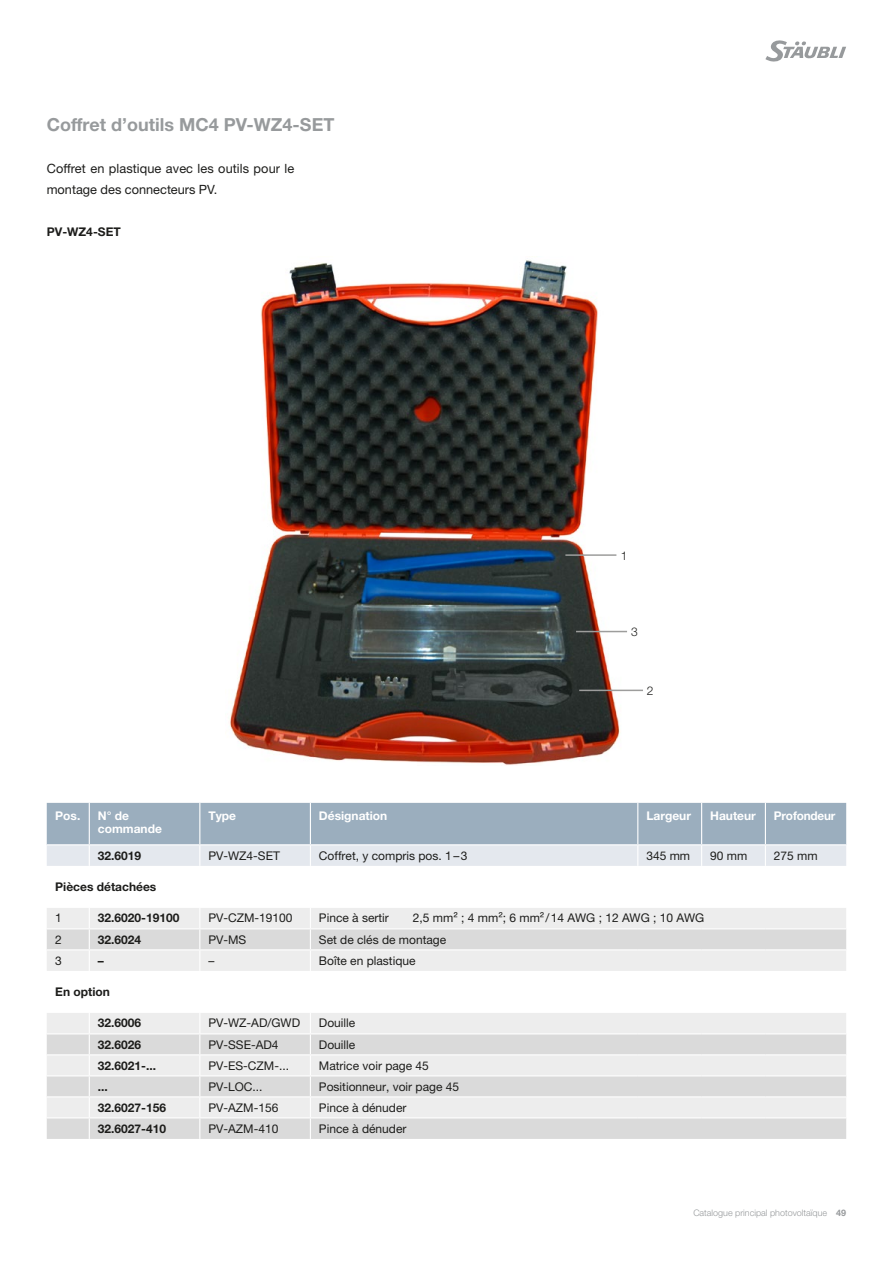
<style>
.page{position:relative;width:893px;height:1263px;background:#fff}
.page>*{position:absolute;margin:0;border:0;box-sizing:border-box;transform-origin:0 0}
.Subheadline_Innen_FR{font:700 18px "Helvetica Neue LTW1 G";color:#979a9c}
.Fließtext_Innen_FR{font:12.75px/21px "Helvetica Neue LTW1 G";letter-spacing:.005em;color:#1d1d1b}
.Table_Body_neutral{font:12px "Helvetica Neue LTW1 G";color:#1d1d1b}
.Bestell-Nr_neutral{font:700 12px "Helvetica Neue LTW1 G";color:#1d1d1b}
.Table_Header_blue_ne{font:700 12px/13.5px "Helvetica Neue LTW1 G";color:#fff}
.Table_Header_neutral{font:700 12px "Helvetica Neue LTW1 G";color:#1d1d1b}
.Bildunterschrift_inn{font:700 12px "Helvetica Neue LTW1 G";color:#1d1d1b}
.Produktbezeichnung_i{font:300 12px "Helvetica Neue LTW1 G";color:#1d1d1b}
.t1{font:300 9px "Helvetica Neue LTW1 G";color:#979a9c}
.s1{font-weight:700}
</style>
<div class="page">
<svg style="left:765px;top:40px;width:81px;height:22px"></svg>
<img style="left:230px;top:260px;width:391px;height:505px">
<hr style="left:565px;top:554px;width:51px;height:2px;background:#9d9d9c">
<hr style="left:579px;top:690px;width:64px;height:1px;background:#9d9d9c">
<hr style="left:576px;top:631px;width:51px;height:1px;background:#9d9d9c">
<div style="left:47px;top:908px;width:799px;height:20px;background:#ededed"></div>
<svg style="left:47px;top:929px;width:799px;height:210px"></svg>
<hr style="left:47px;top:1033px;width:42px;height:1px;background:#fff">
<hr style="left:89px;top:1033px;width:111px;height:1px;background:#fff">
<hr style="left:200px;top:1033px;width:110px;height:1px;background:#fff">
<hr style="left:310px;top:1033px;width:328px;height:1px;background:#fff">
<hr style="left:638px;top:1033px;width:64px;height:1px;background:#fff">
<hr style="left:702px;top:1033px;width:63px;height:1px;background:#fff">
<hr style="left:765px;top:1033px;width:81px;height:1px;background:#fff">
<hr style="left:47px;top:1054px;width:42px;height:1px;background:#fff">
<hr style="left:89px;top:1054px;width:111px;height:1px;background:#fff">
<hr style="left:200px;top:1054px;width:110px;height:1px;background:#fff">
<hr style="left:310px;top:1054px;width:328px;height:1px;background:#fff">
<hr style="left:638px;top:1054px;width:64px;height:1px;background:#fff">
<hr style="left:702px;top:1054px;width:63px;height:1px;background:#fff">
<hr style="left:765px;top:1054px;width:81px;height:1px;background:#fff">
<hr style="left:47px;top:1075px;width:42px;height:1px;background:#fff">
<hr style="left:89px;top:1075px;width:111px;height:1px;background:#fff">
<hr style="left:200px;top:1075px;width:110px;height:1px;background:#fff">
<hr style="left:310px;top:1075px;width:328px;height:1px;background:#fff">
<hr style="left:638px;top:1075px;width:64px;height:1px;background:#fff">
<hr style="left:702px;top:1075px;width:63px;height:1px;background:#fff">
<hr style="left:765px;top:1075px;width:81px;height:1px;background:#fff">
<hr style="left:47px;top:1096px;width:42px;height:1px;background:#fff">
<hr style="left:89px;top:1096px;width:111px;height:1px;background:#fff">
<hr style="left:200px;top:1096px;width:110px;height:1px;background:#fff">
<hr style="left:310px;top:1096px;width:328px;height:1px;background:#fff">
<hr style="left:638px;top:1096px;width:64px;height:1px;background:#fff">
<hr style="left:702px;top:1096px;width:63px;height:1px;background:#fff">
<hr style="left:765px;top:1096px;width:81px;height:1px;background:#fff">
<hr style="left:47px;top:1117px;width:42px;height:1px;background:#fff">
<hr style="left:89px;top:1117px;width:111px;height:1px;background:#fff">
<svg style="left:89px;top:1013px;width:1px;height:126px"></svg>
<hr style="left:200px;top:1117px;width:110px;height:1px;background:#fff">
<svg style="left:199px;top:1013px;width:1px;height:126px"></svg>
<hr style="left:310px;top:1117px;width:328px;height:1px;background:#fff">
<svg style="left:310px;top:1013px;width:1px;height:126px"></svg>
<hr style="left:638px;top:1117px;width:64px;height:1px;background:#fff">
<hr style="left:702px;top:1117px;width:63px;height:1px;background:#fff">
<hr style="left:765px;top:1117px;width:81px;height:1px;background:#fff">
<hr style="left:47px;top:949px;width:42px;height:1px;background:#fff">
<hr style="left:89px;top:949px;width:111px;height:1px;background:#fff">
<svg style="left:89px;top:908px;width:1px;height:63px"></svg>
<hr style="left:200px;top:949px;width:110px;height:1px;background:#fff">
<svg style="left:199px;top:908px;width:1px;height:63px"></svg>
<svg style="left:47px;top:803px;width:799px;height:63px;background:#b4c2ce"></svg>
<hr style="left:47px;top:844px;width:42px;height:1px;background:#fff">
<hr style="left:89px;top:844px;width:111px;height:1px;background:#fff">
<hr style="left:200px;top:844px;width:110px;height:1px;background:#fff">
<hr style="left:310px;top:844px;width:328px;height:1px;background:#fff">
<hr style="left:638px;top:844px;width:64px;height:1px;background:#fff">
<hr style="left:702px;top:844px;width:63px;height:1px;background:#fff">
<hr style="left:765px;top:844px;width:81px;height:1px;background:#fff">
<svg style="left:310px;top:908px;width:1px;height:63px"></svg>
<hr style="left:310px;top:949px;width:328px;height:1px;background:#fff">
<hr style="left:638px;top:949px;width:64px;height:1px;background:#fff">
<hr style="left:702px;top:949px;width:63px;height:1px;background:#fff">
<hr style="left:765px;top:949px;width:81px;height:1px;background:#fff">
<p class="Subheadline_Innen_FR" style="left:47px;top:113px;width:289px">Coffret d’outils MC4 PV-WZ4-SET</p>
<p class="Fließtext_Innen_FR" style="left:47px;top:158px;width:249px">Coffret en plastique avec les outils pour le montage des connecteurs PV.</p>
<p class="Bildunterschrift_inn" style="left:47px;top:224px;width:76px">PV-WZ4-SET</p>
<p class="Produktbezeichnung_i" style="left:621px;top:548px;width:8px">1</p>
<p class="Produktbezeichnung_i" style="left:631px;top:624px;width:8px">3</p>
<p class="Produktbezeichnung_i" style="left:647px;top:684px;width:8px">2</p>
<p class="Table_Header_blue_ne" style="left:55px;top:809px;width:27px">Pos.</p>
<p class="Table_Header_blue_ne" style="left:98px;top:809px;width:66px">N° de commande</p>
<p class="Table_Header_blue_ne" style="left:208px;top:809px;width:29px">Type</p>
<p class="Table_Header_blue_ne" style="left:319px;top:809px;width:70px">Désignation</p>
<p class="Table_Header_blue_ne" style="left:646px;top:809px;width:46px">Largeur</p>
<p class="Table_Header_blue_ne" style="left:710px;top:809px;width:47px">Hauteur</p>
<p class="Table_Header_blue_ne" style="left:774px;top:809px;width:63px">Profondeur</p>
<p class="Bestell-Nr_neutral" style="left:98px;top:848px;width:45px">32.6019</p>
<p class="Table_Body_neutral" style="left:208px;top:848px;width:73px">PV-WZ4-SET</p>
<p class="Table_Body_neutral" style="left:319px;top:848px;width:150px">Coffret, y compris pos. 1–3</p>
<p class="Table_Body_neutral" style="left:646px;top:848px;width:45px">345 mm</p>
<p class="Table_Body_neutral" style="left:710px;top:848px;width:39px">90 mm</p>
<p class="Table_Body_neutral" style="left:774px;top:848px;width:45px">275 mm</p>
<p class="Table_Header_neutral" style="left:55px;top:879px;width:103px">Pièces détachées</p>
<p class="Table_Body_neutral" style="left:55px;top:911px;width:8px">1</p>
<p class="Bestell-Nr_neutral" style="left:98px;top:911px;width:83px">32.6020-19100</p>
<p class="Table_Body_neutral" style="left:208px;top:911px;width:86px">PV-CZM-19100</p>
<p class="Table_Body_neutral" style="left:319px;top:911px;width:71px">Pince à sertir</p>
<p class="Table_Body_neutral" style="left:413px;top:911px;width:293px">2,5 mm² ; 4 mm²; 6 mm²/14 AWG ; 12 AWG ; 10 AWG</p>
<p class="Table_Body_neutral" style="left:55px;top:932px;width:8px">2</p>
<p class="Bestell-Nr_neutral" style="left:98px;top:932px;width:45px">32.6024</p>
<p class="Table_Body_neutral" style="left:208px;top:932px;width:40px">PV-MS</p>
<p class="Table_Body_neutral" style="left:319px;top:932px;width:129px">Set de clés de montage</p>
<p class="Table_Body_neutral" style="left:55px;top:953px;width:8px">3</p>
<p class="Bestell-Nr_neutral" style="left:98px;top:953px;width:7px">–</p>
<p class="Table_Body_neutral" style="left:208px;top:953px;width:7px">–</p>
<p class="Table_Body_neutral" style="left:319px;top:953px;width:98px">Boîte en plastique</p>
<p class="Table_Header_neutral" style="left:55px;top:984px;width:56px">En option</p>
<p class="Bestell-Nr_neutral" style="left:98px;top:1016px;width:45px">32.6006</p>
<p class="Table_Body_neutral" style="left:208px;top:1016px;width:93px">PV-WZ-AD/GWD</p>
<p class="Table_Body_neutral" style="left:319px;top:1016px;width:38px">Douille</p>
<p class="Bestell-Nr_neutral" style="left:98px;top:1037px;width:45px">32.6026</p>
<p class="Table_Body_neutral" style="left:208px;top:1037px;width:72px">PV-SSE-AD4</p>
<p class="Table_Body_neutral" style="left:319px;top:1037px;width:38px">Douille</p>
<p class="Bestell-Nr_neutral" style="left:98px;top:1058px;width:60px">32.6021-...</p>
<p class="Table_Body_neutral" style="left:208px;top:1058px;width:82px">PV-ES-CZM-...</p>
<p class="Table_Body_neutral" style="left:319px;top:1058px;width:112px">Matrice voir page 45</p>
<p class="Bestell-Nr_neutral" style="left:98px;top:1079px;width:12px">...</p>
<p class="Table_Body_neutral" style="left:208px;top:1079px;width:56px">PV-LOC...</p>
<p class="Table_Body_neutral" style="left:319px;top:1079px;width:142px">Positionneur, voir page 45</p>
<p class="Bestell-Nr_neutral" style="left:98px;top:1100px;width:70px">32.6027-156</p>
<p class="Table_Body_neutral" style="left:208px;top:1100px;width:72px">PV-AZM-156</p>
<p class="Table_Body_neutral" style="left:319px;top:1100px;width:89px">Pince à dénuder</p>
<p class="Bestell-Nr_neutral" style="left:98px;top:1121px;width:70px">32.6027-410</p>
<p class="Table_Body_neutral" style="left:208px;top:1121px;width:72px">PV-AZM-410</p>
<p class="Table_Body_neutral" style="left:319px;top:1121px;width:89px">Pince à dénuder</p>
<p class="t1" style="left:693px;top:1207px;width:154px">Catalogue principal photovoltaïque <span class="s1">49</span></p>
</div>
